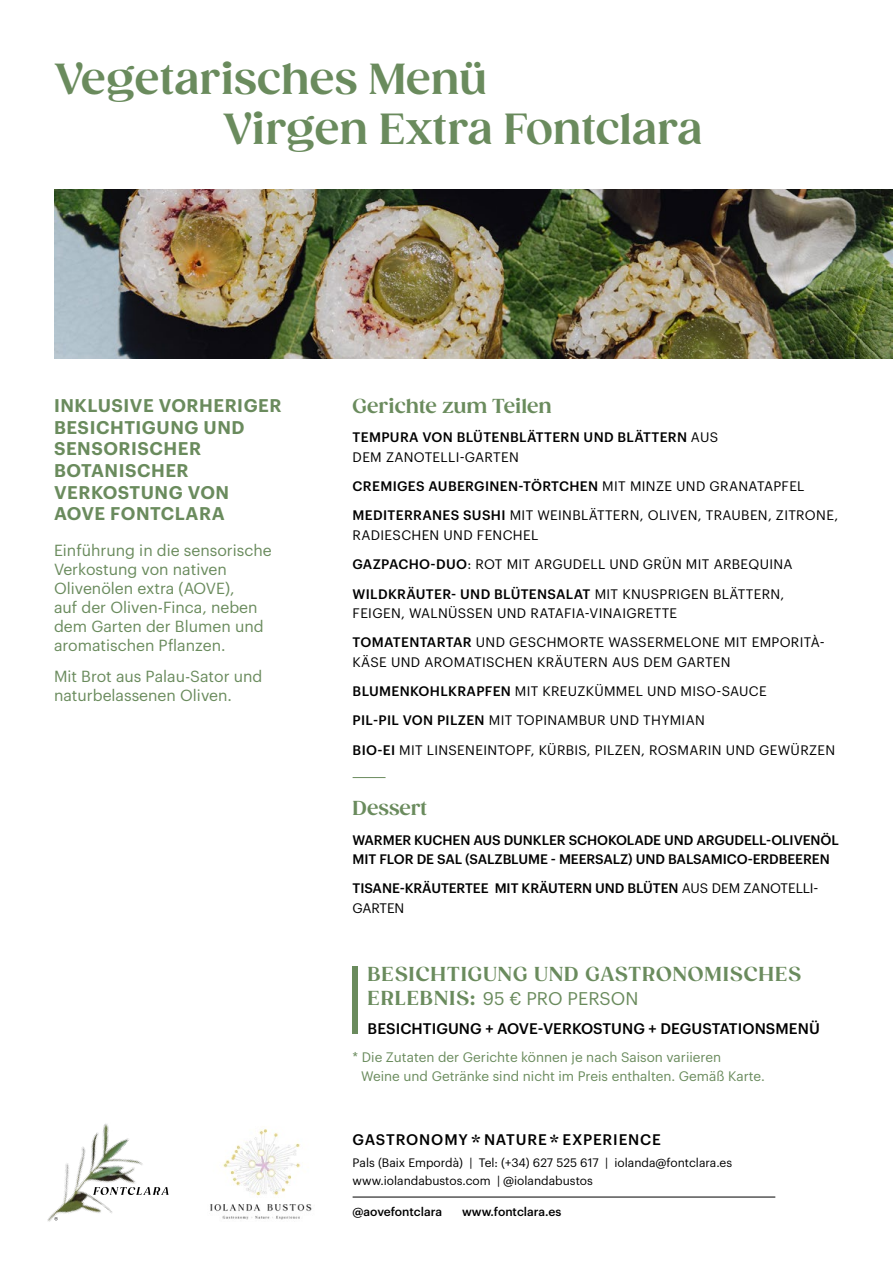
<style>
.page{position:relative;width:893px;height:1263px;background:#fff}
.page>*{position:absolute;margin:0;border:0;box-sizing:border-box;transform-origin:0 0}
.t1{font:700 42px/50.2px "Gazpacho";color:#6a8b5d}
.t2{font:700 19.5px "Gazpacho";letter-spacing:.045em;color:#6a8b5d}
.t3{font:700 19.5px "Gazpacho";color:#6a8b5d}
.t4{font:700 19.5px "Gazpacho";letter-spacing:-.005em;color:#6a8b5d}
.t5{font:600 18px/21.6px "Graphik";letter-spacing:.03em;color:#6a8b5d}
.t6{font:18px "Graphik";letter-spacing:.005em;color:#6a8b5d}
.t7{font:15.75px/18.9px "Graphik";color:#6a8b5d}
.t8{font:500 15px "Graphik";letter-spacing:.005em;color:#000}
.t9{font:500 15px "Graphik";letter-spacing:.05em;color:#000}
.t10{font:13.5px/29.2px "Graphik";letter-spacing:.025em;color:#000}
.t11{font:500 13.5px/19.5px "Graphik";letter-spacing:-.005em;color:#000}
.t12{font:13.5px/19.4px "Graphik";color:#6a8b5d}
.t13{font:500 13.5px/19.5px "Graphik";letter-spacing:.025em;color:#000}
.t14{font:12px/18px "Graphik";color:#000}
.t15{font:500 12px "Graphik";color:#000}
.s1{font-weight:400}
.s2{font-weight:500}
.s3{font-family:"Gazpacho";font-weight:700;font-size:19.5px}
.s4{font-family:"Gazpacho";font-weight:700;font-size:21px}
</style>
<div class="page">
<hr style="left:353px;top:777px;width:33px;height:1px;background:#6a8b5d">
<img style="left:54px;top:189px;width:839px;height:169px">
<div style="left:353px;top:965px;width:5px;height:68px;background:#6a8b5d"></div>
<hr style="left:353px;top:1197px;width:422px;height:1px;background:#000">
<img style="left:210px;top:1129px;width:102px;height:91px">
<svg style="left:163px;top:1187px;width:6px;height:8px"></svg>
<img style="left:47px;top:1123px;width:116px;height:99px">
<h1 class="t1" style="left:223px;top:54px;width:481px;text-indent:-169px">Vegetarisches Menü<br>Virgen Extra Fontclara</h1>
<h3 class="t5" style="left:54px;top:393px;width:229px">INKLUSIVE VORHERIGER<br>BESICHTIGUNG UND<br>SENSORISCHER<br>BOTANISCHER<br>VERKOSTUNG VON<br>AOVE FONTCLARA</h3>
<p class="t7" style="left:54px;top:539px;width:219px">Einführung in die sensorische<br>Verkostung von nativen<br>Olivenölen extra (AOVE),<br>auf der Oliven-Finca, neben dem Garten der Blumen und aromatischen Pflanzen.</p>
<p class="t7" style="left:54px;top:666px;width:210px">Mit Brot aus Palau-Sator und naturbelassenen Oliven.</p>
<h2 class="t3" style="left:353px;top:394px;width:201px">Gerichte zum Teilen</h2>
<p class="t13" style="left:353px;top:426px;width:367px">TEMPURA VON BLÜTENBLÄTTERN UND BLÄTTERN <span class="s1">AUS<br>DEM ZANOTELLI-GARTEN</span></p>
<p class="t10" style="left:353px;top:470px;width:487px"><span class="s2">CREMIGES AUBERGINEN-TÖRTCHEN</span> MIT MINZE UND GRANATAPFEL<br><span class="s2">MEDITERRANES SUSHI</span> MIT WEINBLÄTTERN, OLIVEN, TRAUBEN, ZITRONE,</p>
<p class="t10" style="left:353px;top:519px;width:442px">RADIESCHEN UND FENCHEL<br><span class="s2">GAZPACHO-DUO</span>: ROT MIT ARGUDELL UND GRÜN MIT ARBEQUINA<br><span class="s2">WILDKRÄUTER- UND BLÜTENSALAT</span> MIT KNUSPRIGEN BLÄTTERN,</p>
<p class="t10" style="left:353px;top:597px;width:473px">FEIGEN, WALNÜSSEN UND RATAFIA-VINAIGRETTE<br><span class="s2">TOMATENTARTAR</span> UND GESCHMORTE WASSERMELONE MIT EMPORITÀ-</p>
<p class="t10" style="left:353px;top:646px;width:484px">KÄSE UND AROMATISCHEN KRÄUTERN AUS DEM GARTEN <span class="s2">BLUMENKOHLKRAPFEN</span> MIT KREUZKÜMMEL UND MISO-SAUCE<br><span class="s2">PIL-PIL VON PILZEN</span> MIT TOPINAMBUR UND THYMIAN<br><span class="s2">BIO-EI</span> MIT LINSENEINTOPF, KÜRBIS, PILZEN, ROSMARIN UND GEWÜRZEN</p>
<h2 class="t4" style="left:353px;top:797px;width:76px">Dessert</h2>
<p class="t11" style="left:353px;top:829px;width:488px">WARMER KUCHEN AUS DUNKLER SCHOKOLADE UND ARGUDELL-OLIVENÖL<br>MIT FLOR DE SAL (SALZBLUME - MEERSALZ) UND BALSAMICO-ERDBEEREN</p>
<p class="t11" style="left:353px;top:877px;width:467px">TISANE-KRÄUTERTEE MIT KRÄUTERN UND BLÜTEN <span class="s1">AUS DEM ZANOTELLI-<br>GARTEN</span></p>
<h2 class="t2" style="left:368px;top:962px;width:435px">BESICHTIGUNG UND GASTRONOMISCHES</h2>
<h3 class="t6" style="left:368px;top:984px;width:272px"><span class="s3">ERLEBNIS:</span> 95 € PRO PERSON</h3>
<p class="t8" style="left:368px;top:1017px;width:454px">BESICHTIGUNG + AOVE-VERKOSTUNG + DEGUSTATIONSMENÜ</p>
<p class="t12" style="left:361px;top:1046px;width:405px;text-indent:-9px">* Die Zutaten der Gerichte können je nach Saison variieren<br>Weine und Getränke sind nicht im Preis enthalten. Gemäß Karte.</p>
<p class="t9" style="left:353px;top:1128px;width:310px">GASTRONOMY <span class="s4">*</span> NATURE <span class="s4">*</span> EXPERIENCE</p>
<p class="t14" style="left:353px;top:1153px;width:381px">Pals (Baix Empordà) | Tel: (+34) 627 525 617 | iolanda@fontclara.es www.iolandabustos.com | @iolandabustos</p>
<p class="t15" style="left:353px;top:1202px;width:91px">@aovefontclara</p>
<p class="t15" style="left:462px;top:1202px;width:101px">www.fontclara.es</p>
</div>
